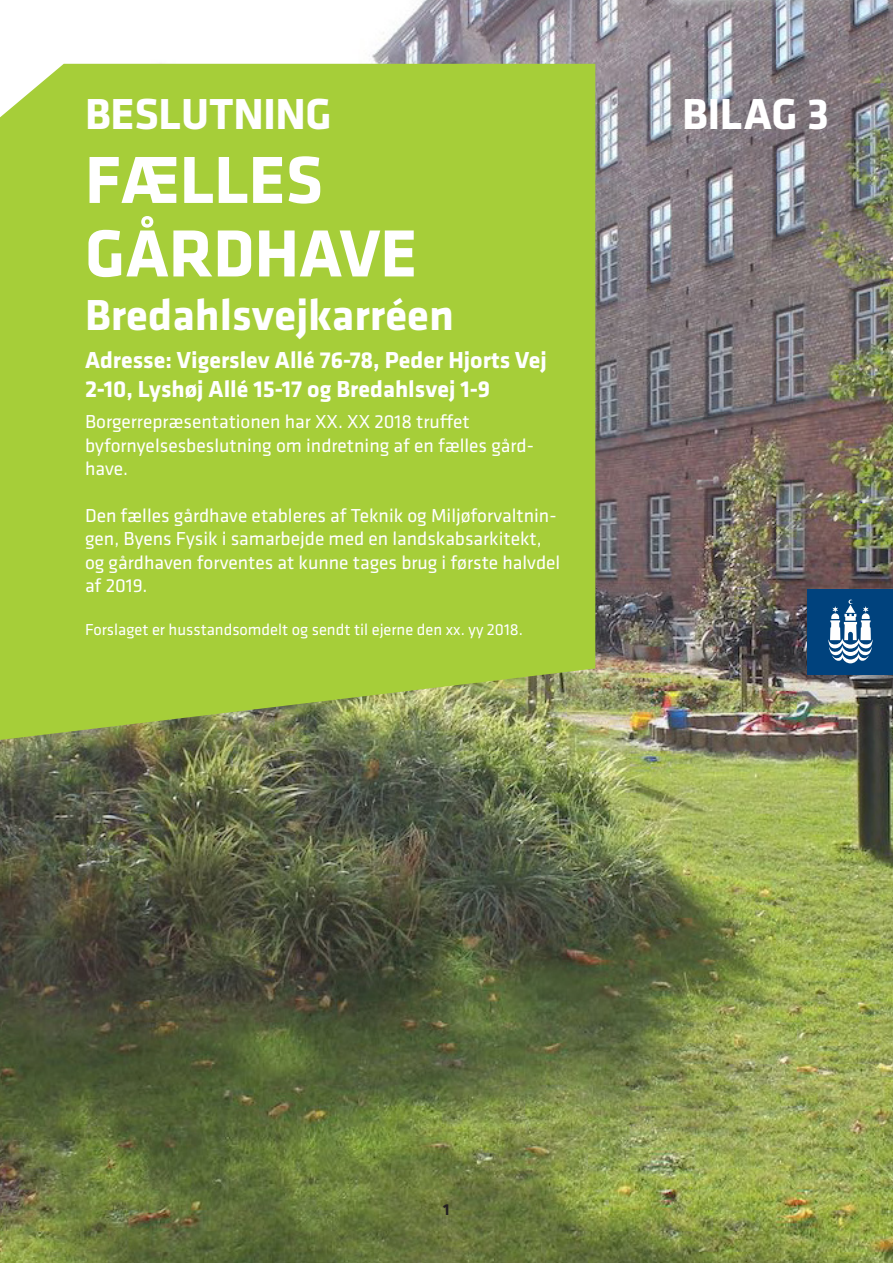
<style>
.page{position:relative;width:893px;height:1263px;background:#fff}
.page>*{position:absolute;margin:0;border:0;box-sizing:border-box;transform-origin:0 0}
.t1{font:700 69px/73.5px "Klavika";color:#fff}
.t2{font:700 45px "Klavika";color:#fff}
.t3{font:700 24px/28.8px "Klavika";color:#fff}
.t4{font:19.5px/23.4px "Klavika";color:#fff}
.t5{font:16.5px "Klavika";color:#fff}
.t6{font:700 16.5px "Klavika";color:#231f20}
</style>
<div class="page">
<img style="left:1px;top:0;width:892px;height:1263px">
<div style="left:0;top:64px;width:595px;height:676px;background:#a6ce39"></div>
<div style="left:808px;top:589px;width:85px;height:85px;background:#00427d"></div>
<svg style="left:828px;top:599px;width:45px;height:64px"></svg>
<h2 class="t2" style="left:85px;top:90px;width:248px">BESLUTNING</h2>
<h1 class="t1" style="left:85px;top:143px;width:334px">FÆLLES<br>GÅRDHAVE</h1>
<h2 class="t2" style="left:85px;top:291px;width:370px">Bredahlsvejkarréen</h2>
<p class="t3" style="left:85px;top:345px;width:463px">Adresse: Vigerslev Allé 76-78, Peder Hjorts Vej<br>2-10, Lyshøj Allé 15-17 og Bredahlsvej 1-9</p>
<p class="t4" style="left:85px;top:411px;width:450px">Borgerrepræsentationen har XX. XX 2018 truffet byfornyelsesbeslutning om indretning af en fælles gård&shy;have.</p>
<p class="t4" style="left:85px;top:505px;width:477px">Den fælles gårdhave etableres af Teknik og Miljøforvaltnin&shy;gen, Byens Fysik i samarbejde med en landskabsarkitekt, og gårdhaven forventes at kunne tages brug i første halvdel af 2019.</p>
<p class="t5" style="left:85px;top:622px;width:439px">Forslaget er husstandsomdelt og sendt til ejerne den xx. yy 2018.</p>
<h2 class="t2" style="left:682px;top:90px;width:149px">BILAG 3</h2>
<p class="t6" style="left:443px;top:1201px;width:8px">1</p>
</div>
